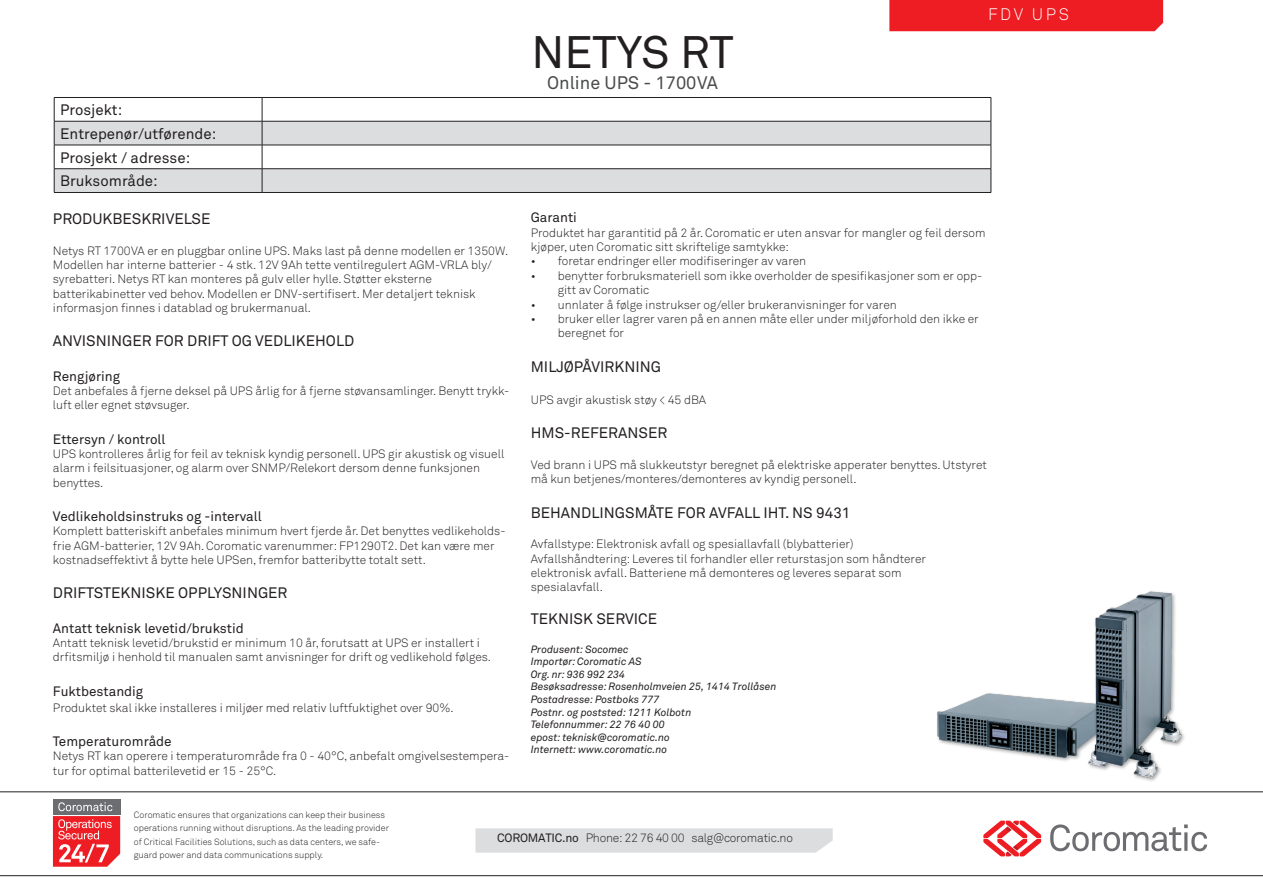
<style>
.page{position:relative;width:1263px;height:893px;background:#fff}
.page>*{position:absolute;margin:0;border:0;box-sizing:border-box;transform-origin:0 0}
.t1{font:45px "Akkurat Std";color:#231f20}
.t2{font:18px "Akkurat Std";color:#4b4c4d}
.t3{font:300 16.5px "Akkurat Std";letter-spacing:.16em;color:#fff}
.t4{font:15px/23.7px "Akkurat Std";color:#231f20}
.t5{font:13.5px "Akkurat Std";color:#231f20}
.t6{font:300 12px/14.4px "Akkurat Std";color:#231f20}
.t7{font:300 12px "Akkurat Std";letter-spacing:-.02em;color:#231f20}
.t8{font:italic 10.5px/12.6px "Akkurat Std";color:#231f20}
.t9{font:300 9px/13.5px "Akkurat Std";color:#231f20}
.s1{font-weight:400}
</style>
<div class="page">
<div style="left:889px;top:0;width:274px;height:31px;background:#ee1d23"></div>
<svg style="left:55px;top:122px;width:936px;height:70px;fill:#dcdddf"></svg>
<hr style="left:262px;top:97px;width:729px;height:1px;background:#231f20">
<hr style="left:262px;top:121px;width:729px;height:1px;background:#231f20">
<hr style="left:262px;top:145px;width:729px;height:1px;background:#231f20">
<hr style="left:262px;top:168px;width:729px;height:1px;background:#231f20">
<svg style="left:991px;top:98px;width:1px;height:94px"></svg>
<hr style="left:262px;top:192px;width:729px;height:1px;background:#231f20">
<hr style="left:54px;top:97px;width:208px;height:1px;background:#231f20">
<hr style="left:54px;top:121px;width:208px;height:1px;background:#231f20">
<hr style="left:54px;top:145px;width:208px;height:1px;background:#231f20">
<hr style="left:54px;top:168px;width:208px;height:1px;background:#231f20">
<svg style="left:54px;top:98px;width:1px;height:94px"></svg>
<svg style="left:262px;top:98px;width:1px;height:94px"></svg>
<hr style="left:54px;top:192px;width:208px;height:1px;background:#231f20">
<svg style="left:1050px;top:824px;width:157px;height:27px"></svg>
<svg style="left:983px;top:821px;width:58px;height:35px"></svg>
<svg style="left:475px;top:828px;width:358px;height:25px;background:#dddee0"></svg>
<hr style="left:0;top:792px;width:1263px;height:1px;background:#231f20">
<hr style="left:0;top:875px;width:1263px;height:1px;background:#231f20">
<svg style="left:53px;top:799px;width:67px;height:68px;background:#d65a5f"></svg>
<img style="left:937px;top:591px;width:248px;height:190px">
<p class="t4" style="left:60px;top:98px;width:158px">Prosjekt:<br>Entrepenør/utførende:<br>Prosjekt / adresse:<br>Bruksområde:</p>
<p class="t4" style="left:53px;top:207px;width:159px">PRODUKBESKRIVELSE</p>
<p class="t6" style="left:53px;top:243px;width:457px">Netys RT 1700VA er en pluggbar online UPS. Maks last på denne modellen er 1350W.<br>Modellen har interne batterier - 4 stk. 12V 9Ah tette ventilregulert AGM-VRLA bly/ syrebatteri. Netys RT kan monteres på gulv eller hylle. Støtter eksterne batterikabinetter ved behov. Modellen er DNV-sertifisert. Mer detaljert teknisk informasjon finnes i datablad og brukermanual.</p>
<p class="t4" style="left:53px;top:329px;width:303px">ANVISNINGER FOR DRIFT OG VEDLIKEHOLD</p>
<p class="t5" style="left:53px;top:368px;width:69px">Rengjøring</p>
<p class="t6" style="left:53px;top:384px;width:458px">Det anbefales å fjerne deksel på UPS årlig for å fjerne støvansamlinger. Benytt trykk&shy;luft eller egnet støvsuger.</p>
<p class="t5" style="left:53px;top:431px;width:114px">Ettersyn / kontroll</p>
<p class="t6" style="left:53px;top:447px;width:453px">UPS kontrolleres årlig for feil av teknisk kyndig personell. UPS gir akustisk og visuell alarm i feilsituasjoner, og alarm over SNMP/Relekort dersom denne funksjonen benyttes.</p>
<p class="t5" style="left:53px;top:508px;width:210px">Vedlikeholdsinstruks og -intervall</p>
<p class="t6" style="left:53px;top:524px;width:454px">Komplett batteriskift anbefales minimum hvert fjerde år. Det benyttes vedlikeholds&shy;frie AGM-batterier, 12V 9Ah. Coromatic varenummer: FP1290T2. Det kan være mer kostnadseffektivt å bytte hele UPSen, fremfor batteribytte totalt sett.</p>
<p class="t4" style="left:53px;top:581px;width:236px">DRIFTSTEKNISKE OPPLYSNINGER</p>
<p class="t5" style="left:53px;top:620px;width:192px">Antatt teknisk levetid/brukstid</p>
<p class="t6" style="left:53px;top:636px;width:440px">Antatt teknisk levetid/brukstid er minimum 10 år, forutsatt at UPS er installert i drfitsmiljø i henhold til manualen samt anvisninger for drift og vedlikehold følges.</p>
<p class="t5" style="left:53px;top:683px;width:92px">Fuktbestandig</p>
<p class="t6" style="left:53px;top:700px;width:402px">Produktet skal ikke installeres i miljøer med relativ luftfuktighet over 90%.</p>
<p class="t5" style="left:53px;top:733px;width:120px">Temperaturområde</p>
<p class="t6" style="left:53px;top:749px;width:458px">Netys RT kan operere i temperaturområde fra 0 - 40°C, anbefalt omgivelsestempera&shy;tur for optimal batterilevetid er 15 - 25°C.</p>
<h1 class="t1" style="left:531px;top:26px;width:204px">NETYS RT</h1>
<h2 class="t2" style="left:547px;top:72px;width:172px">Online UPS - 1700VA</h2>
<h3 class="t3" style="left:988px;top:4px;width:82px">FDV UPS</h3>
<p class="t5" style="left:531px;top:210px;width:48px">Garanti</p>
<p class="t6" style="left:531px;top:225px;width:456px">Produktet har garantitid på 2 år. Coromatic er uten ansvar for mangler og feil dersom kjøper, uten Coromatic sitt skriftelige samtykke:</p>
<p class="t6" style="left:531px;top:254px;width:277px">• foretar endringer eller modifiseringer av varen</p>
<p class="t6" style="left:558px;top:268px;width:426px;text-indent:-27px">• benytter forbruksmateriell som ikke overholder de spesifikasjoner som er opp&shy;gitt av Coromatic</p>
<p class="t6" style="left:531px;top:297px;width:368px">• unnlater å følge instrukser og/eller brukeranvisninger for varen</p>
<p class="t6" style="left:558px;top:312px;width:422px;text-indent:-27px">• bruker eller lagrer varen på en annen måte eller under miljøforhold den ikke er beregnet for</p>
<p class="t4" style="left:531px;top:355px;width:132px">MILJØPÅVIRKNING</p>
<p class="t6" style="left:531px;top:393px;width:177px">UPS avgir akustisk støy &lt; 45 dBA</p>
<p class="t4" style="left:531px;top:421px;width:138px">HMS-REFERANSER</p>
<p class="t6" style="left:531px;top:457px;width:458px">Ved brann i UPS må slukkeutstyr beregnet på elektriske apperater benyttes. Utstyret må kun betjenes/monteres/demonteres av kyndig personell.</p>
<p class="t4" style="left:531px;top:500px;width:321px">BEHANDLINGSMÅTE FOR AVFALL IHT. NS 9431</p>
<p class="t6" style="left:531px;top:537px;width:397px">Avfallstype: Elektronisk avfall og spesiallavfall (blybatterier)<br>Avfallshåndtering: Leveres til forhandler eller returstasjon som håndterer elektronisk avfall. Batteriene må demonteres og leveres separat som spesialavfall.</p>
<p class="t4" style="left:531px;top:607px;width:128px">TEKNISK SERVICE</p>
<p class="t8" style="left:531px;top:643px;width:247px">Produsent: Socomec<br>Importør: Coromatic AS<br>Org. nr: 936 992 234<br>Besøksadresse: Rosenholmveien 25, 1414 Trollåsen<br>Postadresse: Postboks 777<br>Postnr. og poststed: 1211 Kolbotn<br>Telefonnummer: 22 76 40 00<br>epost: teknisk@coromatic.no<br>Internett: www.coromatic.no</p>
<p class="t9" style="left:134px;top:808px;width:257px">Coromatic ensures that organizations can keep their business operations running without disruptions. As the leading provider of Critical Facilities Solutions, such as data centers, we safe&shy;guard power and data communications supply.</p>
<p class="t7" style="left:497px;top:831px;width:297px"><span class="s1">COROMATIC.no</span> Phone: 22 76 40 00 salg@coromatic.no</p>
</div>
